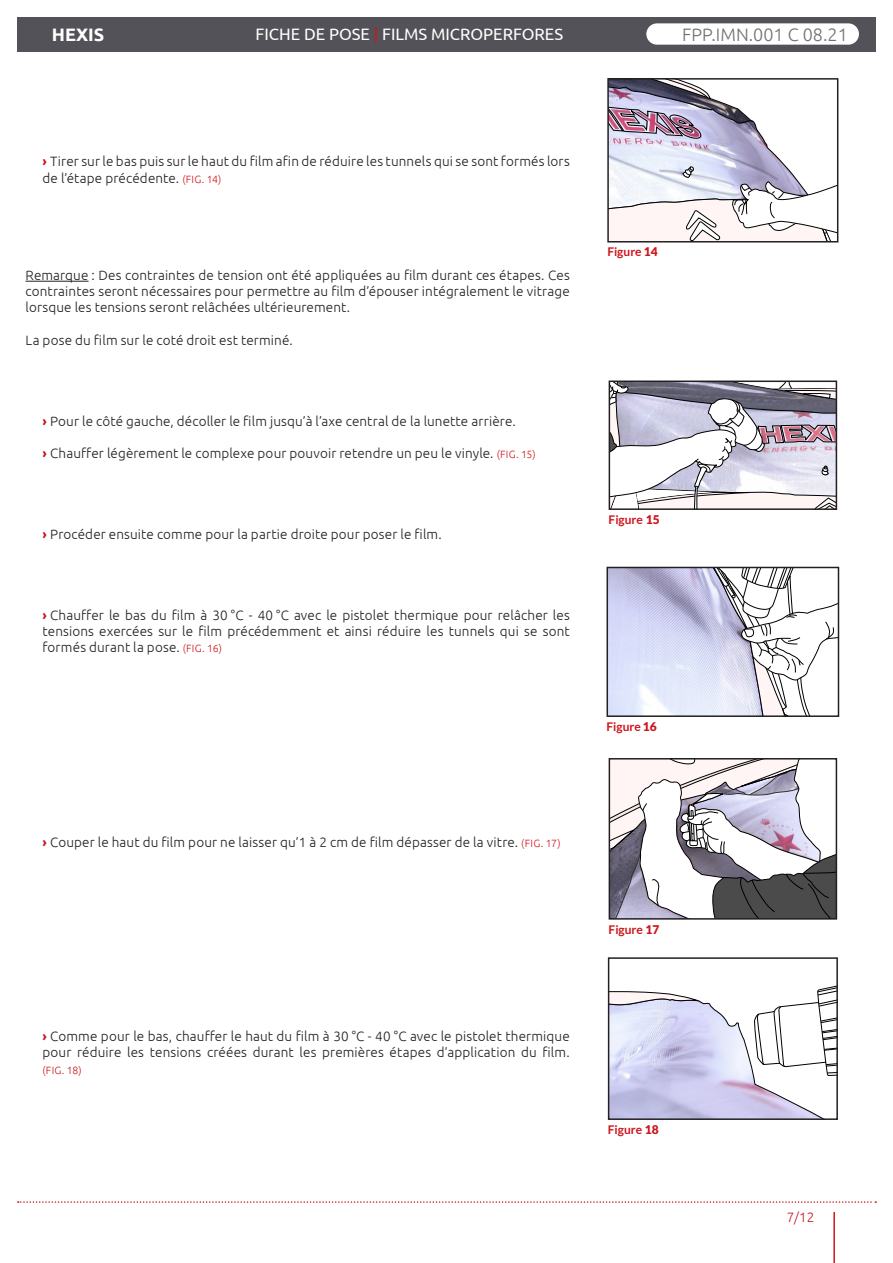
<style>
.page{position:relative;width:893px;height:1263px;background:#fff}
.page>*{position:absolute;margin:0;border:0;box-sizing:border-box;transform-origin:0 0}
.t1{font:300 18px "Ubuntu";color:#6f7073}
.t2{font:700 18px "Ubuntu";color:#fff}
.t3{font:16.5px "Ubuntu";color:#fff}
.t4{font:300 13.5px/16.2px "Ubuntu";letter-spacing:.01em;color:#231f20}
.t5{font:300 13.5px "Ubuntu";color:#cd151d}
.légende{font:700 12px "Lato";color:#cd151d}
.t6{font:300 10.5px "Ubuntu";color:#cd151d}
.s1{color:#cd151d}
.s2{font-weight:700;color:#cd151d}
.s3{font-size:10.5px;color:#cd151d}
.s4{font-weight:900}
</style>
<div class="page">
<svg style="left:18px;top:1201px;width:858px;height:2px"></svg>
<hr style="left:833px;top:1212px;width:2px;height:51px;background:#cd151d">
<div style="left:17px;top:17px;width:859px;height:34px;background:#545259"></div>
<hr style="left:26px;top:281px;width:63px;height:1px;background:#231f20">
<svg style="left:610px;top:81px;width:225px;height:158px"></svg>
<div style="left:607px;top:78px;width:231px;height:164px;border:2px solid #231f20"></div>
<svg style="left:612px;top:383px;width:222px;height:124px"></svg>
<div style="left:609px;top:380px;width:228px;height:130px;border:2px solid #231f20"></div>
<img style="left:609px;top:570px;width:103px;height:144px">
<svg style="left:712px;top:570px;width:124px;height:144px"></svg>
<div style="left:606px;top:567px;width:233px;height:150px;border:2px solid #231f20"></div>
<svg style="left:612px;top:761px;width:222px;height:156px"></svg>
<div style="left:609px;top:758px;width:228px;height:162px;border:2px solid #231f20"></div>
<svg style="left:611px;top:986px;width:224px;height:131px"></svg>
<div style="left:608px;top:957px;width:230px;height:163px;border:2px solid #231f20"></div>
<div style="left:646px;top:23px;width:213px;height:22px;background:#fff;border-radius:11px"></div>
<h1 class="t2" style="left:52px;top:24px;width:54px">HEXIS</h1>
<p class="t3" style="left:256px;top:25px;width:309px">FICHE DE POSE <span class="s1">|</span> FILMS MICROPERFORES</p>
<h1 class="t1" style="left:682px;top:24px;width:167px">FPP.IMN.001 C 08.21</h1>
<p class="t4" style="left:43px;top:153px;width:529px"><span class="s2">›</span> Tirer sur le bas puis sur le haut du film afin de réduire les tunnels qui se sont formés lors de l’étape précédente. <span class="s3">(FIG. 14)</span></p>
<p class="t4" style="left:26px;top:267px;width:546px;text-align:justify">Remarque : Des contraintes de tension ont été appliquées au film durant ces étapes. Ces contraintes seront nécessaires pour permettre au film d’épouser intégralement le vitrage lorsque les tensions seront relâchées ultérieurement.</p>
<p class="t4" style="left:26px;top:331px;width:269px">La pose du film sur le coté droit est terminé.</p>
<p class="t4" style="left:43px;top:412px;width:475px"><span class="s2">›</span> Pour le côté gauche, décoller le film jusqu’à l’axe central de la lunette arrière.</p>
<p class="t4" style="left:43px;top:445px;width:495px"><span class="s2">›</span> Chauffer légèrement le complexe pour pouvoir retendre un peu le vinyle. <span class="s3">(FIG. 15)</span></p>
<p class="t4" style="left:43px;top:526px;width:401px"><span class="s2">›</span> Procéder ensuite comme pour la partie droite pour poser le film.</p>
<p class="t4" style="left:43px;top:607px;width:529px;text-align:justify"><span class="s2">›</span> Chauffer le bas du film à 30 °C - 40 °C avec le pistolet thermique pour relâcher les tensions exercées sur le film précédemment et ainsi réduire les tunnels qui se sont formés durant la pose. <span class="s3">(FIG. 16)</span></p>
<p class="légende" style="left:607px;top:245px;width:52px">Figure <span class="s4">14</span></p>
<p class="légende" style="left:609px;top:513px;width:53px">Figure <span class="s4">15</span></p>
<p class="légende" style="left:606px;top:720px;width:52px">Figure <span class="s4">16</span></p>
<p class="t4" style="left:43px;top:834px;width:520px"><span class="s2">›</span> Couper le haut du film pour ne laisser qu’1 à 2 cm de film dépasser de la vitre. <span class="s3">(FIG. 17)</span></p>
<p class="t4" style="left:43px;top:1028px;width:529px"><span class="s2">›</span> Comme pour le bas, chauffer le haut du film à 30 °C - 40 °C avec le pistolet thermique pour réduire les tensions créées durant les premières étapes d’application du film.</p>
<p class="t6" style="left:43px;top:1063px;width:41px">(FIG. 18)</p>
<p class="légende" style="left:609px;top:922px;width:52px">Figure <span class="s4">17</span></p>
<p class="légende" style="left:608px;top:1122px;width:53px">Figure <span class="s4">18</span></p>
<p class="t5" style="left:787px;top:1209px;width:29px">7/12</p>
</div>
